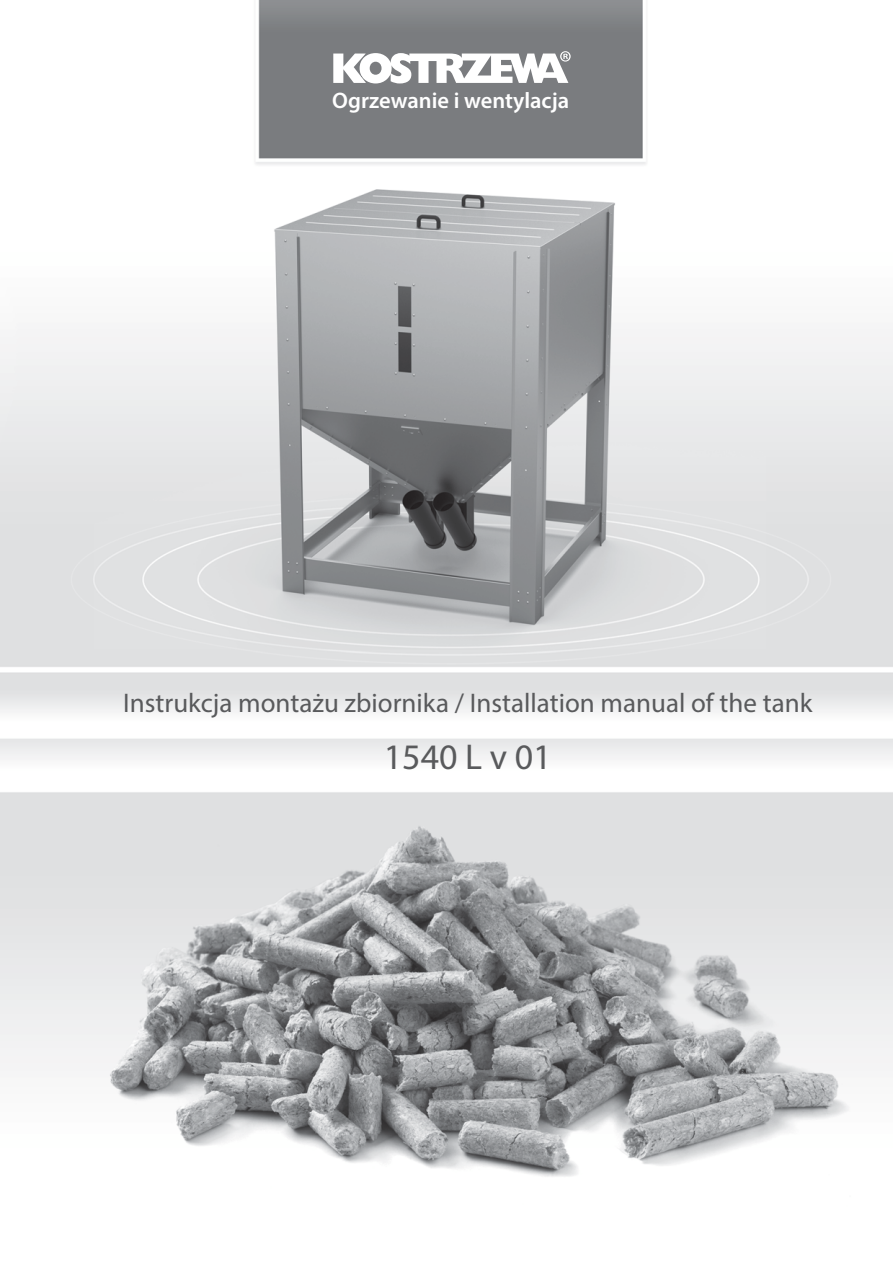
<style>
.page{position:relative;width:893px;height:1263px;background:#fff}
.page>*{position:absolute;margin:0;border:0;box-sizing:border-box;transform-origin:0 0}
.Tekst_ramka_-_biale{font:36px "Myriad Pro";color:#595a5c}
.Tekst_ramka_-_biale-2{font:27px "Myriad Pro";color:#595a5c}
.Tekst_ramka_-_biale-3{font:600 22.5px "Myriad Pro";color:#fff}
</style>
<div class="page">
<img style="left:0;top:0;width:893px;height:1177px">
<svg style="left:333px;top:51px;width:238px;height:32px"></svg>
<p class="Tekst_ramka_-_biale-3" style="left:332px;top:87px;width:238px">Ogrzewanie i wentylacja</p>
<p class="Tekst_ramka_-_biale-2" style="left:123px;top:687px;width:691px">Instrukcja montażu zbiornika / Installation manual of the tank</p>
<p class="Tekst_ramka_-_biale" style="left:384px;top:735px;width:170px">1540 L v 01</p>
</div>
